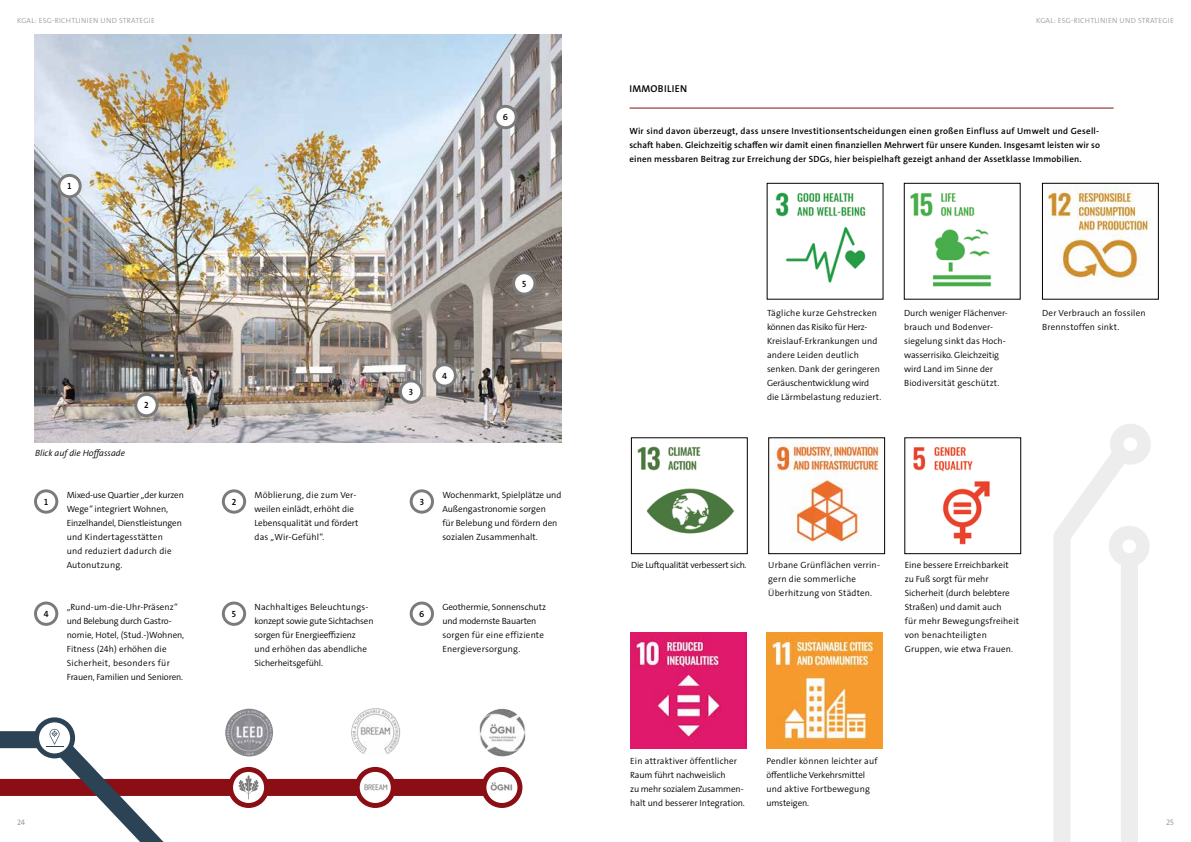
<style>
.page{position:relative;width:1191px;height:842px;background:#fff}
.page>*{position:absolute;margin:0;border:0;box-sizing:border-box;transform-origin:0 0}
.t1{font:600 10px "KGAL The Sans";letter-spacing:.03em;color:#000}
.t2{font:300 9px/14px "KGAL The Sans";color:#000}
.t3{font:600 9px/14px "KGAL The Sans";letter-spacing:.02em;color:#000;text-align:justify}
.t4{font:300 9px/14px "KGAL The Sans";letter-spacing:.02em;color:#000}
.t5{font:300 9px "KGAL The Sans";letter-spacing:-.025em;color:#000}
.t6{font:italic 300 9px "KGAL The Sans";color:#000}
.t7{font:8px "KGAL The Sans";color:#9d9d9c}
.t8{font:300 7.5px "KGAL The Sans";letter-spacing:.03em;color:#9d9d9c}
.s1{font-style:italic}
</style>
<div class="page">
<div style="left:0;top:779px;width:502px;height:17px;background:#8a0e14"></div>
<div style="left:410px;top:601px;width:24px;height:25px;border:3px solid #7c7b7b;border-radius:50%"></div>
<div style="left:410px;top:489px;width:24px;height:25px;border:3px solid #7c7b7b;border-radius:50%"></div>
<img style="left:910px;top:193px;width:82px;height:94px">
<div style="left:904px;top:183px;width:116px;height:116px;border:1px solid #000"></div>
<img style="left:1044px;top:185px;width:110px;height:101px">
<div style="left:1042px;top:183px;width:116px;height:116px;border:1px solid #000"></div>
<img style="left:775px;top:192px;width:91px;height:91px">
<svg style="left:1054px;top:427px;width:93px;height:415px"></svg>
<div style="left:1109px;top:424px;width:41px;height:41px;border:14px solid #ededed;border-radius:50%"></div>
<div style="left:1121px;top:562px;width:17px;height:280px;background:#ededed"></div>
<div style="left:1108px;top:526px;width:41px;height:41px;border:14px solid #ededed;border-radius:50%"></div>
<div style="left:34px;top:601px;width:24px;height:25px;border:3px solid #7c7b7b;border-radius:50%"></div>
<div style="left:222px;top:601px;width:24px;height:25px;border:3px solid #7c7b7b;border-radius:50%"></div>
<svg style="left:230px;top:769px;width:37px;height:36px"></svg>
<div style="left:228px;top:767px;width:41px;height:41px;border:5px solid #8a0e14;border-radius:50%"></div>
<img style="left:484px;top:769px;width:36px;height:36px;border-radius:18px">
<div style="left:481px;top:767px;width:41px;height:41px;border:5px solid #8a0e14;border-radius:50%"></div>
<img style="left:357px;top:769px;width:36px;height:36px;border-radius:18px">
<div style="left:355px;top:767px;width:41px;height:41px;border:5px solid #8a0e14;border-radius:50%"></div>
<div style="left:222px;top:489px;width:24px;height:25px;border:3px solid #7c7b7b;border-radius:50%"></div>
<div style="left:34px;top:489px;width:24px;height:25px;border:3px solid #7c7b7b;border-radius:50%"></div>
<img style="left:225px;top:709px;width:48px;height:47px;border-radius:24px">
<img style="left:478px;top:709px;width:48px;height:47px;border-radius:24px">
<img style="left:351px;top:708px;width:49px;height:49px;border-radius:25px">
<div style="left:34px;top:717px;width:41px;height:41px;border:5px solid #2c4255;border-radius:50%"></div>
<svg style="left:0;top:723px;width:259px;height:119px"></svg>
<img style="left:637px;top:446px;width:98px;height:88px">
<div style="left:631px;top:438px;width:116px;height:116px;border:1px solid #000"></div>
<img style="left:766px;top:632px;width:116px;height:116px">
<img style="left:630px;top:632px;width:116px;height:116px">
<img style="left:771px;top:440px;width:110px;height:102px">
<div style="left:768px;top:438px;width:116px;height:116px;border:1px solid #000"></div>
<img style="left:913px;top:446px;width:77px;height:99px">
<img style="left:34px;top:34px;width:527px;height:408px">
<div style="left:495px;top:106px;width:21px;height:22px;background:#fff;border-radius:50%"></div>
<div style="left:493px;top:105px;width:25px;height:24px;border:3px solid #7c7b7b;border-radius:50%"></div>
<div style="left:400px;top:381px;width:22px;height:21px;background:#fff;border-radius:50%"></div>
<div style="left:399px;top:379px;width:24px;height:25px;border:3px solid #7c7b7b;border-radius:50%"></div>
<div style="left:434px;top:365px;width:21px;height:21px;background:#fff;border-radius:50%"></div>
<div style="left:432px;top:363px;width:25px;height:24px;border:3px solid #7c7b7b;border-radius:50%"></div>
<div style="left:59px;top:175px;width:21px;height:22px;background:#fff;border-radius:50%"></div>
<div style="left:57px;top:174px;width:25px;height:24px;border:3px solid #7c7b7b;border-radius:50%"></div>
<div style="left:136px;top:394px;width:21px;height:22px;background:#fff;border-radius:50%"></div>
<div style="left:134px;top:393px;width:25px;height:24px;border:3px solid #7c7b7b;border-radius:50%"></div>
<div style="left:513px;top:273px;width:22px;height:21px;background:#fff;border-radius:50%"></div>
<div style="left:512px;top:271px;width:24px;height:25px;border:3px solid #7c7b7b;border-radius:50%"></div>
<hr style="left:629px;top:108px;width:484px;height:1px;background:#8a0e14">
<p class="t8" style="left:17px;top:15px;width:139px">KGAL: ESG-RICHTLINIEN UND STRATEGIE</p>
<p class="t8" style="left:1036px;top:15px;width:139px">KGAL: ESG-RICHTLINIEN UND STRATEGIE</p>
<p class="t3" style="left:67px;top:179px;width:6px">1</p>
<p class="t6" style="left:35px;top:447px;width:91px">Blick auf die Hoffassade</p>
<p class="t3" style="left:144px;top:398px;width:6px">2</p>
<p class="t2" style="left:67px;top:488px;width:119px">Mixed-use Quartier <span class="s1">„</span>der kurzen<br>Wege<span class="s1">“</span> integriert Wohnen,<br>Einzelhandel, Dienstleistungen und Kindertagesstätten<br>und reduziert dadurch die<br>Autonutzung.</p>
<p class="t3" style="left:44px;top:495px;width:6px">1</p>
<p class="t3" style="left:232px;top:495px;width:6px">2</p>
<p class="t2" style="left:67px;top:600px;width:119px">„Rund-um-die-Uhr-Präsenz“ und Belebung durch Gastro&shy;nomie, Hotel, (Stud.-)Wohnen,<br>Fitness (24h) erhöhen die<br>Sicherheit, besonders für<br>Frauen, Familien und Senioren.</p>
<p class="t3" style="left:44px;top:607px;width:6px">4</p>
<p class="t3" style="left:232px;top:607px;width:6px">5</p>
<p class="t2" style="left:254px;top:488px;width:106px">Möblierung, die zum Ver&shy;weilen einlädt, erhöht die<br>Lebensqualität und fördert das <span class="s1">„</span>Wir-Gefühl“.</p>
<p class="t2" style="left:254px;top:600px;width:121px">Nachhaltiges Beleuchtungs&shy;konzept sowie gute Sichtachsen sorgen für Energieeffizienz und erhöhen das abendliche<br>Sicherheitsgefühl.</p>
<p class="t3" style="left:503px;top:110px;width:7px">6</p>
<p class="t3" style="left:409px;top:385px;width:6px">3</p>
<p class="t3" style="left:442px;top:369px;width:6px">4</p>
<p class="t3" style="left:522px;top:277px;width:6px">5</p>
<p class="t3" style="left:420px;top:495px;width:6px">3</p>
<p class="t2" style="left:442px;top:488px;width:121px">Wochenmarkt, Spielplätze und<br>Außengastronomie sorgen<br>für Belebung und fördern den sozialen Zusammenhalt.</p>
<p class="t3" style="left:419px;top:607px;width:7px">6</p>
<p class="t2" style="left:442px;top:600px;width:105px">Geothermie, Sonnenschutz und modernste Bauarten sorgen für eine effiziente<br>Energieversorgung.</p>
<p class="t1" style="left:629px;top:82px;width:59px">IMMOBILIEN</p>
<p class="t3" style="left:629px;top:124px;width:472px">Wir sind davon überzeugt, dass unsere Investitionsentscheidungen einen großen Einfluss auf Umwelt und Gesell&shy;schaft haben. Gleichzeitig schaffen wir damit einen finanziellen Mehrwert für unsere Kunden. Insgesamt leisten wir so einen messbaren Beitrag zur Erreichung der SDGs, hier beispielhaft gezeigt anhand der Assetklasse Immobilien.</p>
<p class="t2" style="left:904px;top:306px;width:105px">Durch weniger Flächenver&shy;brauch und Bodenver&shy;siegelung sinkt das Hoch&shy;wasserrisiko. Gleichzeitig wird Land im Sinne der<br>Biodiversität geschützt.</p>
<p class="t2" style="left:767px;top:306px;width:116px">Tägliche kurze Gehstrecken können das Risiko für Herz-<br>Kreislauf-Erkrankungen und andere Leiden deutlich senken. Dank der geringeren<br>Geräuschentwicklung wird die Lärmbelastung reduziert.</p>
<p class="t4" style="left:1042px;top:306px;width:105px">Der Verbrauch an fossilen<br>Brennstoffen sinkt.</p>
<p class="t5" style="left:631px;top:559px;width:117px">Die Luftqualität verbessert sich.</p>
<p class="t4" style="left:768px;top:558px;width:113px">Urbane Grünflächen verrin&shy;gern die sommerliche<br>Überhitzung von Städten.</p>
<p class="t2" style="left:904px;top:558px;width:116px">Eine bessere Erreichbarkeit zu Fuß sorgt für mehr<br>Sicherheit (durch belebtere<br>Straßen) und damit auch<br>für mehr Bewegungsfreiheit von benachteiligten<br>Gruppen, wie etwa Frauen.</p>
<p class="t2" style="left:630px;top:754px;width:116px">Ein attraktiver öffentlicher<br>Raum führt nachweislich<br>zu mehr sozialem Zusammen&shy;halt und besserer Integration.</p>
<p class="t2" style="left:766px;top:754px;width:113px">Pendler können leichter auf öffentliche Verkehrsmittel und aktive Fortbewegung umsteigen.</p>
<p class="t7" style="left:17px;top:817px;width:10px">24</p>
<p class="t7" style="left:1166px;top:817px;width:9px">25</p>
</div>
